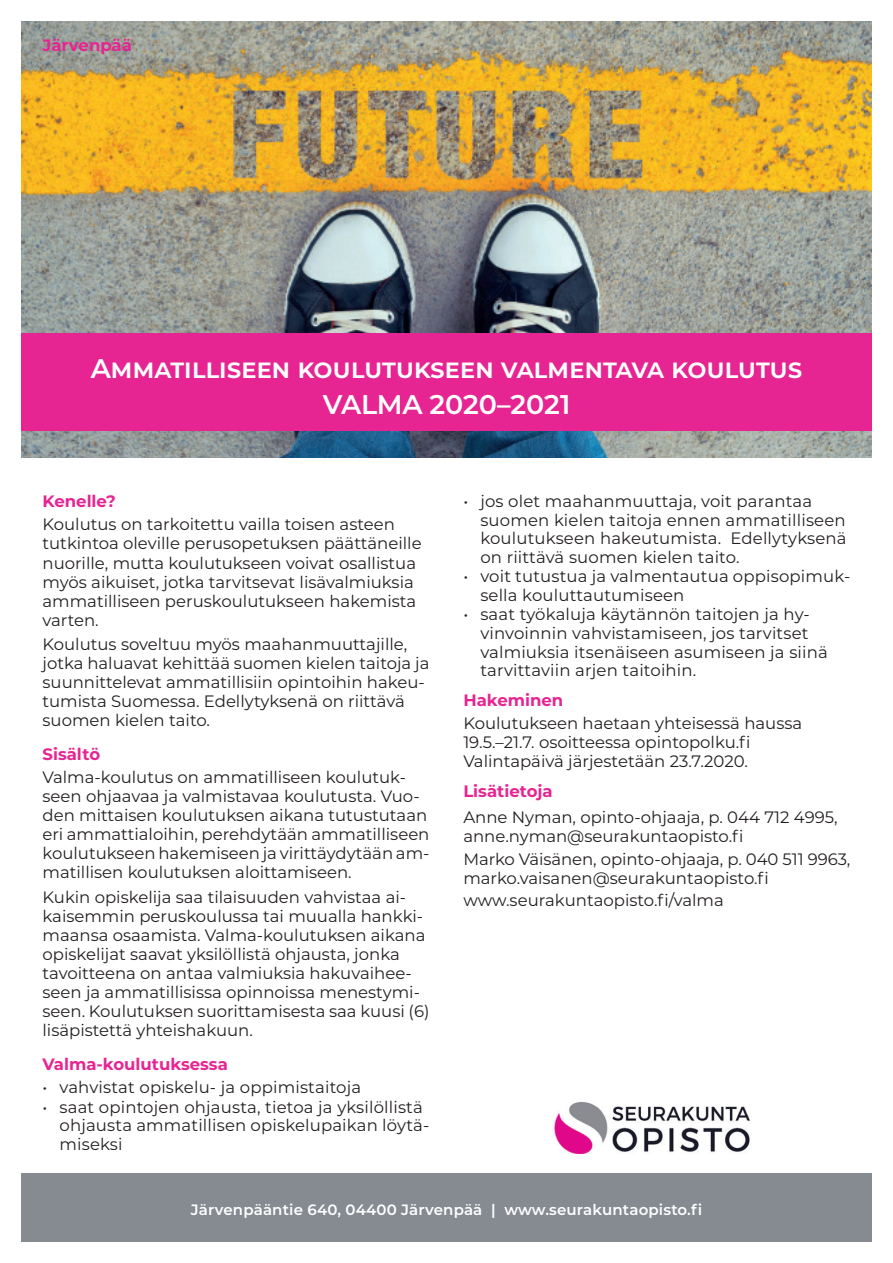
<style>
.page{position:relative;width:893px;height:1263px;background:#fff}
.page>*{position:absolute;margin:0;border:0;box-sizing:border-box;transform-origin:0 0}
._1_Yläotsikko{font:600 27px/36px "Montserrat";letter-spacing:-.01em;color:#fff;text-align:center}
._2_leipis{font:16.5px/19px "Montserrat";color:#231f20}
._1_leipis{font:16.5px/19px "Montserrat";color:#231f20}
.Yhteystiedot{font:16.5px/19px "Montserrat";color:#231f20}
._2_Otsikko{font:700 16.5px "Montserrat";color:#e62592}
.ingressi{font:600 15px "Montserrat";letter-spacing:.01em;color:#fff}
</style>
<div class="page">
<img style="left:21px;top:21px;width:851px;height:436px">
<div style="left:21px;top:1174px;width:851px;height:68px;background:#858b91"></div>
<img style="left:554px;top:1101px;width:196px;height:53px">
<div style="left:21px;top:334px;width:851px;height:97px;background:#e62592"></div>
<p class="_2_Otsikko" style="left:43px;top:33px;width:91px">Järvenpää</p>
<p class="_1_Yläotsikko" style="left:91px;top:349px;width:713px">Ammatilliseen koulutukseen valmentava koulutus<br>VALMA 2020–2021</p>
<p class="_2_Otsikko" style="left:43px;top:489px;width:75px">Kenelle?</p>
<p class="_1_leipis" style="left:43px;top:514px;width:381px">Koulutus on tarkoitettu vailla toisen asteen tutkintoa oleville perusopetuksen päättäneille nuorille, mutta koulutukseen voivat osallistua myös aikuiset, jotka tarvitsevat lisävalmiuksia ammatilliseen peruskoulutukseen hakemista varten.</p>
<p class="_2_leipis" style="left:43px;top:634px;width:388px">Koulutus soveltuu myös maahanmuuttajille, jotka haluavat kehittää suomen kielen taitoja ja suunnittelevat ammatillisiin opintoihin hakeu&shy;tumista Suomessa. Edellytyksenä on riittävä suomen kielen taito.</p>
<p class="_2_Otsikko" style="left:43px;top:742px;width:59px">Sisältö</p>
<p class="_1_leipis" style="left:43px;top:767px;width:388px">Valma-koulutus on ammatilliseen koulutuk&shy;seen ohjaavaa ja valmistavaa koulutusta. Vuo&shy;den mittaisen koulutuksen aikana tutustutaan eri ammattialoihin, perehdytään ammatilliseen koulutukseen hakemiseen ja virittäydytään am&shy;matillisen koulutuksen aloittamiseen.</p>
<p class="_2_leipis" style="left:43px;top:886px;width:388px">Kukin opiskelija saa tilaisuuden vahvistaa ai&shy;kaisemmin peruskoulussa tai muualla hankki&shy;maansa osaamista. Valma-koulutuksen aikana opiskelijat saavat yksilöllistä ohjausta, jonka tavoitteena on antaa valmiuksia hakuvaihee&shy;seen ja ammatillisissa opinnoissa menestymi&shy;seen. Koulutuksen suorittamisesta saa kuusi (6) lisäpistettä yhteishakuun.</p>
<p class="_2_Otsikko" style="left:43px;top:1052px;width:187px">Valma-koulutuksessa</p>
<p class="_2_leipis" style="left:43px;top:1077px;width:320px">• vahvistat opiskelu- ja oppimistaitoja</p>
<p class="_2_leipis" style="left:60px;top:1097px;width:371px;line-height:18.6px;text-indent:-17px">• saat opintojen ohjausta, tietoa ja yksilöllistä ohjausta ammatillisen opiskelupaikan löytä&shy;miseksi</p>
<p class="_2_leipis" style="left:480px;top:491px;width:368px;line-height:18.6px;text-indent:-17px">• jos olet maahanmuuttaja, voit parantaa suomen kielen taitoja ennen ammatilliseen koulutukseen hakeutumista. Edellytyksenä on riittävä suomen kielen taito.</p>
<p class="_2_leipis" style="left:480px;top:567px;width:372px;line-height:18.6px;text-indent:-17px">• voit tutustua ja valmentautua oppisopimuk&shy;sella kouluttautumiseen</p>
<p class="_2_leipis" style="left:480px;top:605px;width:349px;line-height:18.6px;text-indent:-17px">• saat työkaluja käytännön taitojen ja hy&shy;vinvoinnin vahvistamiseen, jos tarvitset valmiuksia itsenäiseen asumiseen ja siinä tarvittaviin arjen taitoihin.</p>
<p class="_2_Otsikko" style="left:463px;top:688px;width:102px">Hakeminen</p>
<p class="_1_leipis" style="left:463px;top:713px;width:340px">Koulutukseen haetaan yhteisessä haussa</p>
<p class="_1_leipis" style="left:463px;top:732px;width:289px">19.5.–21.7. osoitteessa opintopolku.fi<br>Valintapäivä järjestetään 23.7.2020.</p>
<p class="_2_Otsikko" style="left:463px;top:779px;width:91px">Lisätietoja</p>
<p class="Yhteystiedot" style="left:463px;top:807px;width:376px">Anne Nyman, opinto-ohjaaja, p. 044 712 4995, anne.nyman@seurakuntaopisto.fi</p>
<p class="Yhteystiedot" style="left:463px;top:849px;width:389px">Marko Väisänen, opinto-ohjaaja, p. 040 511 9963, marko.vaisanen@seurakuntaopisto.fi</p>
<p class="Yhteystiedot" style="left:463px;top:890px;width:262px">www.seurakuntaopisto.fi/valma</p>
<p class="ingressi" style="left:191px;top:1199px;width:513px">Järvenpääntie 640, 04400 Järvenpää | www.seurakuntaopisto.fi</p>
</div>
